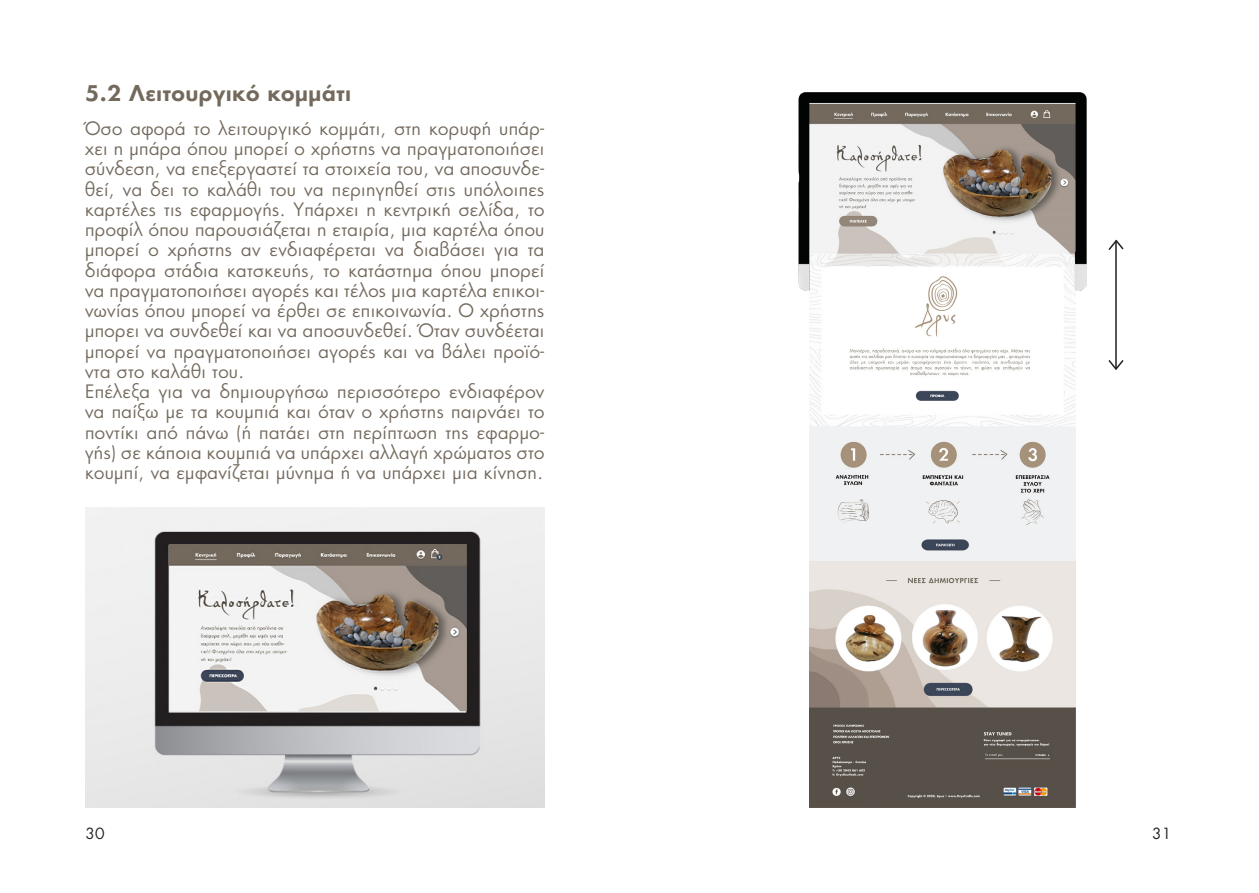
<style>
.page{position:relative;width:1259px;height:893px;background:#fff}
.page>*{position:absolute;margin:0;border:0;box-sizing:border-box;transform-origin:0 0}
.t1{font:600 21px "PF Futura Neu";letter-spacing:.02em;color:#73695d}
.t2{font:18px/20.2px "PF Futura Neu";letter-spacing:.02em;color:#73695d;text-align:justify}
.t3{font:15px "PF Futura Neu";color:#231f20}
</style>
<div class="page">
<img style="left:85px;top:508px;width:459px;height:300px">
<img style="left:809px;top:457px;width:266px;height:351px">
<img style="left:798px;top:92px;width:289px;height:365px">
<hr style="left:1115px;top:242px;width:1px;height:127px;background:#231f20">
<svg style="left:1108px;top:358px;width:16px;height:12px"></svg>
<svg style="left:1108px;top:239px;width:16px;height:13px"></svg>
<p class="t1" style="left:85px;top:79px;width:268px">5.2 Λειτουργικό κομμάτι</p>
<p class="t2" style="left:85px;top:118px;width:461px">Όσο αφορά το λειτουργικό κομμάτι, στη κορυφή υπάρ&shy;χει η μπάρα όπου μπορεί ο χρήστης να πραγματοποιήσει σύνδεση, να επεξεργαστεί τα στοιχεία του, να αποσυνδε&shy;θεί, να δει το καλάθι του να περιηγηθεί στις υπόλοιπες καρτέλες τις εφαρμογής. Υπάρχει η κεντρική σελίδα, το προφίλ όπου παρουσιάζεται η εταιρία, μια καρτέλα όπου μπορεί ο χρήστης αν ενδιαφέρεται να διαβάσει για τα διάφορα στάδια κατσκευής, το κατάστημα όπου μπορεί να πραγματοποιήσει αγορές και τέλος μια καρτέλα επικοι&shy;νωνίας όπου μπορεί να έρθει σε επικοινωνία. Ο χρήστης μπορει να συνδεθεί και να αποσυνδεθεί. Όταν συνδέεται μπορεί να πραγματοποιήσει αγορές και να βάλει προϊό&shy;ντα στο καλάθι του.</p>
<p class="t2" style="left:85px;top:381px;width:461px">Επέλεξα για να δημιουργήσω περισσότερο ενδιαφέρον να παίξω με τα κουμπιά και όταν ο χρήστης παιρνάει το ποντίκι από πάνω (ή πατάει στη περίπτωση της εφαρμο&shy;γής) σε κάποια κουμπιά να υπάρχει αλλαγή χρώματος στο κουμπί, να εμφανίζεται μύνημα ή να υπάρχει μια κίνηση.</p>
<p class="t3" style="left:85px;top:823px;width:21px">30</p>
<p class="t3" style="left:1151px;top:823px;width:21px">31</p>
</div>
